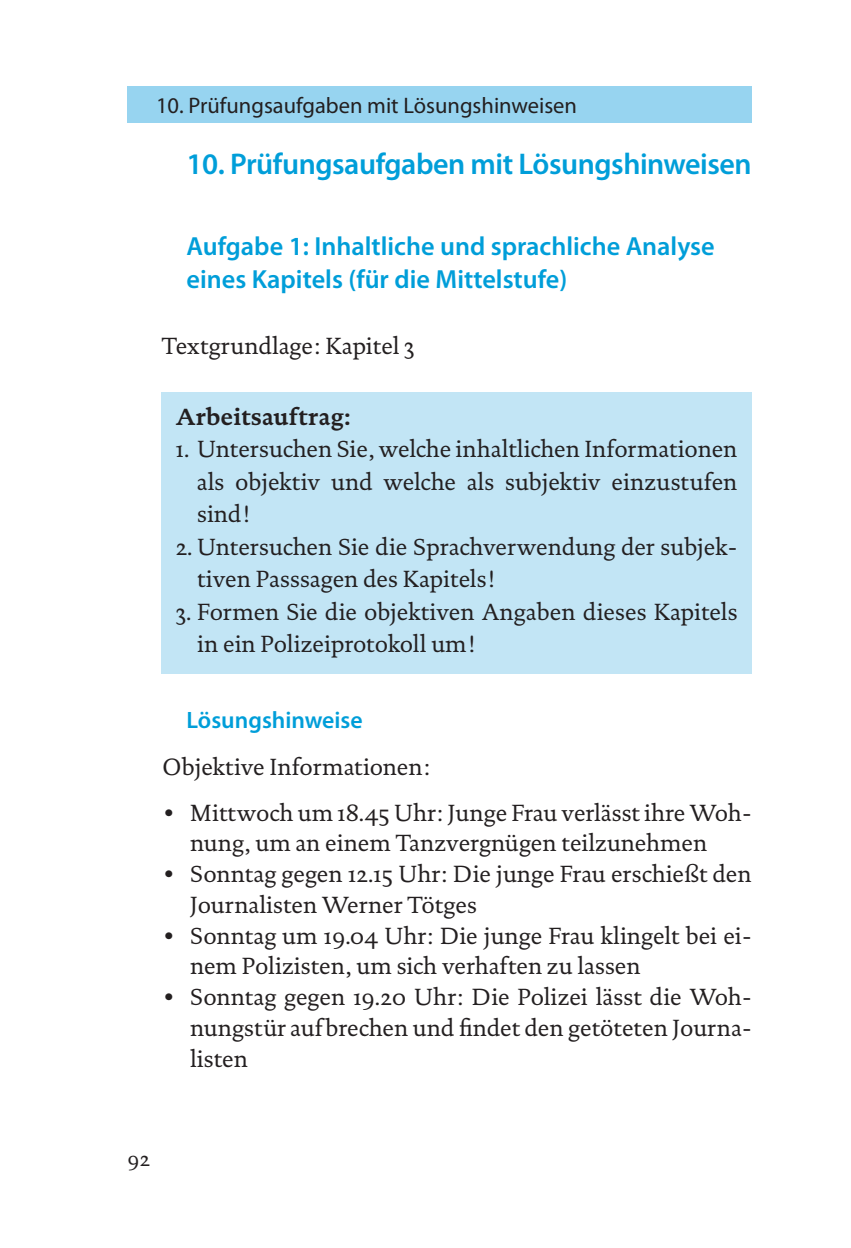
<style>
.page{position:relative;width:851px;height:1248px;background:#fff}
.page>*{position:absolute;margin:0;border:0;box-sizing:border-box;transform-origin:0 0}
.t1{font:600 30px "Myriad Pro";letter-spacing:-.015em;color:#009ed9}
.t2{font:600 26.25px/32.5px "Myriad Pro";color:#009ed9}
.t3{font:23.75px/30.8px "Documenta 130408";color:#231f20}
.t4{font:600 23.75px "Myriad Pro";color:#009ed9}
.t5{font:700 23.75px "Documenta 130408";color:#231f20}
.t6{font:22.5px "Myriad Pro";color:#231f20}
.t7{font:21.25px "Documenta 130408";color:#231f20}
</style>
<div class="page">
<div style="left:162px;top:392px;width:589px;height:281px;background:#c2e5f5"></div>
<div style="left:128px;top:86px;width:623px;height:37px;background:#97d4f0"></div>
<p class="t6" style="left:156px;top:92px;width:422px">10. Prüfungsaufgaben mit Lösungshinweisen</p>
<p class="t1" style="left:186px;top:145px;width:566px">10. Prüfungsaufgaben mit Lösungshinweisen</p>
<p class="t2" style="left:186px;top:229px;width:529px">Aufgabe 1: Inhaltliche und sprachliche Analyse eines Kapitels (für die Mittelstufe)</p>
<p class="t3" style="left:162px;top:330px;width:254px">Textgrundlage: Kapitel 3</p>
<p class="t5" style="left:176px;top:397px;width:175px">Arbeitsauftrag:</p>
<p class="t3" style="left:197px;top:432px;width:542px;line-height:32.5px;text-align:justify;text-indent:-21px">1. Untersuchen Sie, welche inhaltlichen Informationen als objektiv und welche als subjektiv einzustufen sind!</p>
<p class="t3" style="left:197px;top:530px;width:542px;line-height:32.5px;text-indent:-21px">2. Untersuchen Sie die Sprachverwendung der subjek&shy;tiven Passsagen des Kapitels!</p>
<p class="t3" style="left:197px;top:594px;width:542px;line-height:32.5px;text-indent:-21px">3. Formen Sie die objektiven Angaben dieses Kapitels in ein Polizeiprotokoll um!</p>
<p class="t4" style="left:186px;top:705px;width:178px">Lösungshinweise</p>
<p class="t3" style="left:162px;top:750px;width:270px">Objektive Informationen:</p>
<p class="t3" style="left:190px;top:796px;width:563px;text-indent:-28px">• Mittwoch um 18.45 Uhr: Junge Frau verlässt ihre Woh&shy;nung, um an einem Tanzvergnügen teilzunehmen</p>
<p class="t3" style="left:190px;top:857px;width:563px;text-indent:-28px">• Sonntag gegen 12.15 Uhr: Die junge Frau erschießt den<br>Journalisten Werner Tötges</p>
<p class="t3" style="left:190px;top:919px;width:563px;text-indent:-28px">• Sonntag um 19.04 Uhr: Die junge Frau klingelt bei ei&shy;nem Polizisten, um sich verhaften zu lassen</p>
<p class="t3" style="left:190px;top:980px;width:563px;text-align:justify;text-indent:-28px">• Sonntag gegen 19.20 Uhr: Die Polizei lässt die Woh&shy;nungstür aufbrechen und findet den getöteten Journa&shy;listen</p>
<p class="t7" style="left:128px;top:1142px;width:24px">92</p>
</div>
